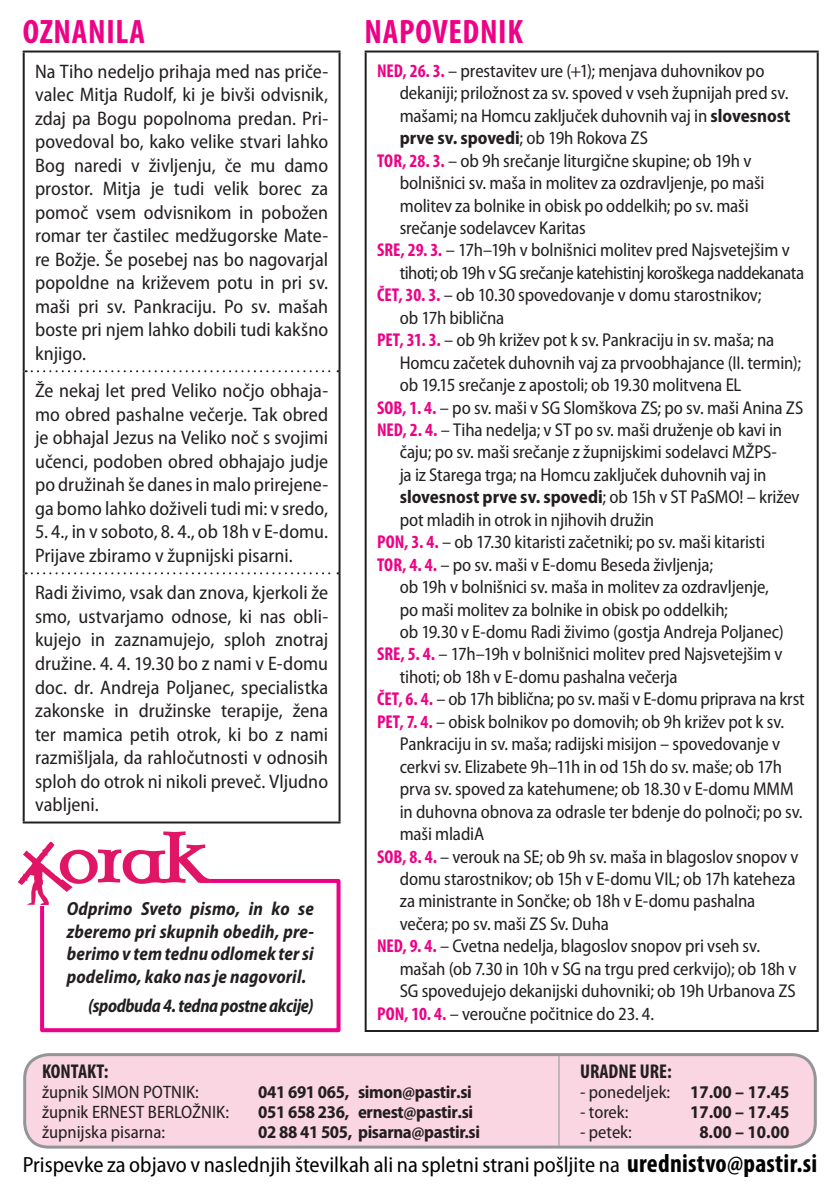
<style>
.page{position:relative;width:840px;height:1191px;background:#fff}
.page>*{position:absolute;margin:0;border:0;box-sizing:border-box;transform-origin:0 0}
.t1{font:700 condensed 34px "Myriad Pro";letter-spacing:.02em;color:#ed0286}
.t2{font:semi-condensed 22px "Myriad Pro";color:#000}
.t3{font:700 condensed 20px "Myriad Pro";color:#231f20}
.t4{font:semi-condensed 19.6px/23.6px "Myriad Pro";color:#231f20;text-align:justify}
.t5{font:italic 700 semi-condensed 19px/22.8px "Myriad Pro";letter-spacing:.005em;color:#231f20;text-align:justify;scale:.95 1}
.t6{font:italic 700 semi-condensed 19px "Myriad Pro";letter-spacing:-.02em;color:#231f20;scale:.92 1}
.t7{font:semi-condensed 18.6px "Myriad Pro";letter-spacing:-.01em;color:#231f20}
.t8{font:700 semi-condensed 18.6px "Myriad Pro";color:#231f20}
.t9{font:semi-condensed 18.6px "Myriad Pro";letter-spacing:-.03em;color:#231f20}
.t10{font:700 semi-condensed 18px "Myriad Pro";letter-spacing:-.02em;color:#231f20}
.t11{font:semi-condensed 18px "Myriad Pro";color:#231f20}
.s1{font-size:32px;color:#fff}
.s2{font-weight:700;font-stretch:condensed;color:#ed0286}
.s3{font-weight:700}
.s4{font-weight:400}
.s5{font-weight:700;font-stretch:condensed;font-size:26px}
</style>
<div class="page">
<div style="left:25px;top:1054px;width:789px;height:93px;background:#fad5e2;border-radius:24px"></div>
<div style="left:23px;top:1053px;width:793px;height:95px;border:3px solid #939598;border-radius:24px"></div>
<hr style="left:558px;top:1055px;width:1px;height:91px;background:#939598">
<hr style="left:364px;top:51px;width:454px;height:2px;background:#231f20">
<hr style="left:364px;top:53px;width:2px;height:977px;background:#231f20">
<hr style="left:816px;top:53px;width:2px;height:977px;background:#231f20">
<hr style="left:364px;top:1030px;width:454px;height:2px;background:#231f20">
<div style="left:40px;top:879px;width:300px;height:153px;border:4px solid #ed0286"></div>
<svg style="left:27px;top:904px;width:22px;height:2px"></svg>
<svg style="left:18px;top:831px;width:194px;height:73px"></svg>
<svg style="left:26px;top:370px;width:312px;height:2px"></svg>
<svg style="left:26px;top:572px;width:312px;height:2px"></svg>
<hr style="left:23px;top:51px;width:317px;height:2px;background:#231f20">
<hr style="left:23px;top:53px;width:2px;height:318px;background:#231f20">
<hr style="left:338px;top:53px;width:2px;height:318px;background:#231f20">
<hr style="left:23px;top:371px;width:2px;height:202px;background:#231f20">
<hr style="left:338px;top:371px;width:2px;height:202px;background:#231f20">
<hr style="left:23px;top:573px;width:2px;height:248px;background:#231f20">
<hr style="left:338px;top:573px;width:2px;height:248px;background:#231f20">
<hr style="left:23px;top:821px;width:317px;height:2px;background:#231f20">
<h1 class="t1" style="left:23px;top:10px;width:124px">OZNANILA</h1>
<p class="t4" style="left:35px;top:60px;width:294px">Na Tiho nedeljo prihaja med nas priče&shy;valec Mitja Rudolf, ki je bivši odvisnik, zdaj pa Bogu popolnoma predan. Pri&shy;povedoval bo, kako velike stvari lahko Bog naredi v življenju, če mu damo prostor. Mitja je tudi velik borec za pomoč vsem odvisnikom in pobožen romar ter častilec medžugorske Mate&shy;re Božje. Še posebej nas bo nagovarjal popoldne na križevem potu in pri sv. maši pri sv. Pankraciju. Po sv. mašah boste pri njem lahko dobili tudi kakšno knjigo.</p>
<p class="t4" style="left:35px;top:379px;width:294px">Že nekaj let pred Veliko nočjo obhaja&shy;mo obred pashalne večerje. Tak obred je obhajal Jezus na Veliko noč s svojimi učenci, podoben obred obhajajo judje po družinah še danes in malo prirejene&shy;ga bomo lahko doživeli tudi mi: v sredo,</p>
<p class="t4" style="left:35px;top:520px;width:294px">5. 4., in v soboto, 8. 4., ob 18h v E-domu.<br>Prijave zbiramo v župnijski pisarni.</p>
<p class="t4" style="left:35px;top:581px;width:294px">Radi živimo, vsak dan znova, kjerkoli že smo, ustvarjamo odnose, ki nas obli&shy;kujejo in zaznamujejo, sploh znotraj družine. 4. 4. 19.30 bo z nami v E-domu doc. dr. Andreja Poljanec, specialistka zakonske in družinske terapije, žena ter mamica petih otrok, ki bo z nami razmišljala, da rahločutnosti v odnosih sploh do otrok ni nikoli preveč. Vljudno vabljeni.</p>
<p class="t5" style="left:67px;top:897px;width:261px">Odprimo Sveto pismo, in ko se zberemo pri skupnih obedih, pre&shy;berimo v tem tednu odlomek ter si podelimo, kako nas je nagovoril.</p>
<p class="t6" style="left:88px;top:995px;width:247px">(spodbuda 4. tedna postne akcije)</p>
<h1 class="t1" style="left:364px;top:10px;width:168px">NAPOVEDNIK<span class="s1">:</span></h1>
<p class="t7" style="left:377px;top:61px;width:389px"><span class="s2">NED, 26. 3.</span> – prestavitev ure (+1); menjava duhovnikov po</p>
<p class="t7" style="left:399px;top:83px;width:390px">dekaniji; priložnost za sv. spoved v vseh župnijah pred sv.</p>
<p class="t7" style="left:399px;top:105px;width:392px">mašami; na Homcu zaključek duhovnih vaj in <span class="s3">slovesnost</span></p>
<p class="t8" style="left:399px;top:127px;width:249px">prve sv. spovedi<span class="s4">; ob 19h Rokova ZS</span></p>
<p class="t7" style="left:377px;top:150px;width:376px"><span class="s2">TOR, 28. 3.</span> – ob 9h srečanje liturgične skupine; ob 19h v</p>
<p class="t7" style="left:399px;top:173px;width:366px">bolnišnici sv. maša in molitev za ozdravljenje, po maši</p>
<p class="t7" style="left:399px;top:195px;width:350px">molitev za bolnike in obisk po oddelkih; po sv. maši</p>
<p class="t7" style="left:399px;top:218px;width:188px">srečanje sodelavcev Karitas</p>
<p class="t7" style="left:377px;top:240px;width:414px"><span class="s2">SRE, 29. 3.</span> – 17h–19h v bolnišnici molitev pred Najsvetejšim v</p>
<p class="t9" style="left:399px;top:262px;width:406px">tihoti; ob 19h v SG srečanje katehistinj koroškega naddekanata</p>
<p class="t7" style="left:377px;top:285px;width:386px"><span class="s2">ČET, 30. 3.</span> – ob 10.30 spovedovanje v domu starostnikov;</p>
<p class="t7" style="left:399px;top:307px;width:106px">ob 17h biblična</p>
<p class="t7" style="left:377px;top:330px;width:398px"><span class="s2">PET, 31. 3.</span> – ob 9h križev pot k sv. Pankraciju in sv. maša; na</p>
<p class="t7" style="left:399px;top:352px;width:402px">Homcu začetek duhovnih vaj za prvoobhajance (II. termin);</p>
<p class="t7" style="left:399px;top:375px;width:343px">ob 19.15 srečanje z apostoli; ob 19.30 molitvena EL</p>
<p class="t7" style="left:377px;top:397px;width:427px"><span class="s2">SOB, 1. 4.</span> – po sv. maši v SG Slomškova ZS; po sv. maši Anina ZS</p>
<p class="t7" style="left:377px;top:420px;width:406px"><span class="s2">NED, 2. 4.</span> – Tiha nedelja; v ST po sv. maši druženje ob kavi in</p>
<p class="t7" style="left:399px;top:442px;width:378px">čaju; po sv. maši srečanje z župnijskimi sodelavci MŽPS-</p>
<p class="t7" style="left:399px;top:464px;width:368px">ja iz Starega trga; na Homcu zaključek duhovnih vaj in</p>
<p class="t8" style="left:399px;top:487px;width:401px">slovesnost prve sv. spovedi<span class="s4">; ob 15h v ST PaSMO! – križev</span></p>
<p class="t7" style="left:399px;top:509px;width:256px">pot mladih in otrok in njihovih družin</p>
<p class="t7" style="left:377px;top:532px;width:389px"><span class="s2">PON, 3. 4.</span> – ob 17.30 kitaristi začetniki; po sv. maši kitaristi</p>
<p class="t7" style="left:377px;top:554px;width:337px"><span class="s2">TOR, 4. 4.</span> – po sv. maši v E-domu Beseda življenja;</p>
<p class="t7" style="left:399px;top:577px;width:370px">ob 19h v bolnišnici sv. maša in molitev za ozdravljenje,</p>
<p class="t7" style="left:399px;top:599px;width:329px">po maši molitev za bolnike in obisk po oddelkih;</p>
<p class="t7" style="left:399px;top:622px;width:385px">ob 19.30 v E-domu Radi živimo (gostja Andreja Poljanec)</p>
<p class="t7" style="left:377px;top:644px;width:407px"><span class="s2">SRE, 5. 4.</span> – 17h–19h v bolnišnici molitev pred Najsvetejšim v</p>
<p class="t7" style="left:399px;top:666px;width:279px">tihoti; ob 18h v E-domu pashalna večerja</p>
<p class="t7" style="left:377px;top:689px;width:429px"><span class="s2">ČET, 6. 4.</span> – ob 17h biblična; po sv. maši v E-domu priprava na krst</p>
<p class="t7" style="left:377px;top:711px;width:408px"><span class="s2">PET, 7. 4.</span> – obisk bolnikov po domovih; ob 9h križev pot k sv.</p>
<p class="t7" style="left:399px;top:734px;width:382px">Pankraciju in sv. maša; radijski misijon – spovedovanje v</p>
<p class="t7" style="left:399px;top:756px;width:384px">cerkvi sv. Elizabete 9h–11h in od 15h do sv. maše; ob 17h</p>
<p class="t7" style="left:399px;top:779px;width:395px">prva sv. spoved za katehumene; ob 18.30 v E-domu MMM</p>
<p class="t7" style="left:399px;top:801px;width:404px">in duhovna obnova za odrasle ter bdenje do polnoči; po sv.</p>
<p class="t7" style="left:399px;top:823px;width:86px">maši mladiA</p>
<p class="t7" style="left:377px;top:846px;width:423px"><span class="s2">SOB, 8. 4.</span> – verouk na SE; ob 9h sv. maša in blagoslov snopov v</p>
<p class="t7" style="left:399px;top:868px;width:397px">domu starostnikov; ob 15h v E-domu VIL; ob 17h kateheza</p>
<p class="t7" style="left:399px;top:891px;width:357px">za ministrante in Sončke; ob 18h v E-domu pashalna</p>
<p class="t7" style="left:399px;top:913px;width:211px">večera; po sv. maši ZS Sv. Duha</p>
<p class="t7" style="left:377px;top:936px;width:384px"><span class="s2">NED, 9. 4.</span> – Cvetna nedelja, blagoslov snopov pri vseh sv.</p>
<p class="t7" style="left:399px;top:958px;width:398px">mašah (ob 7.30 in 10h v SG na trgu pred cerkvijo); ob 18h v</p>
<p class="t7" style="left:399px;top:981px;width:397px">SG spovedujejo dekanijski duhovniki; ob 19h Urbanova ZS</p>
<p class="t7" style="left:377px;top:1003px;width:278px"><span class="s2">PON, 10. 4.</span> – veroučne počitnice do 23. 4.</p>
<p class="t3" style="left:42px;top:1059px;width:68px">KONTAKT:</p>
<p class="t11" style="left:42px;top:1082px;width:158px">župnik SIMON POTNIK:</p>
<p class="t10" style="left:258px;top:1082px;width:215px">041 691 065, simon@pastir.si</p>
<p class="t11" style="left:42px;top:1102px;width:188px">župnik ERNEST BERLOŽNIK:</p>
<p class="t10" style="left:258px;top:1102px;width:216px">051 658 236, ernest@pastir.si</p>
<p class="t11" style="left:42px;top:1122px;width:124px">župnijska pisarna:</p>
<p class="t10" style="left:258px;top:1122px;width:223px">02 88 41 505, pisarna@pastir.si</p>
<p class="t3" style="left:579px;top:1059px;width:93px">URADNE URE:</p>
<p class="t11" style="left:579px;top:1082px;width:211px">- ponedeljek: <span class="s3">17.00 – 17.45</span></p>
<p class="t11" style="left:579px;top:1102px;width:50px">- torek:</p>
<p class="t10" style="left:689px;top:1102px;width:101px">17.00 – 17.45</p>
<p class="t11" style="left:579px;top:1122px;width:53px">- petek:</p>
<p class="t10" style="left:699px;top:1122px;width:91px">8.00 – 10.00</p>
<p class="t2" style="left:23px;top:1153px;width:795px">Prispevke za objavo v naslednjih številkah ali na spletni strani pošljite na <span class="s5">urednistvo@pastir.si</span></p>
</div>
